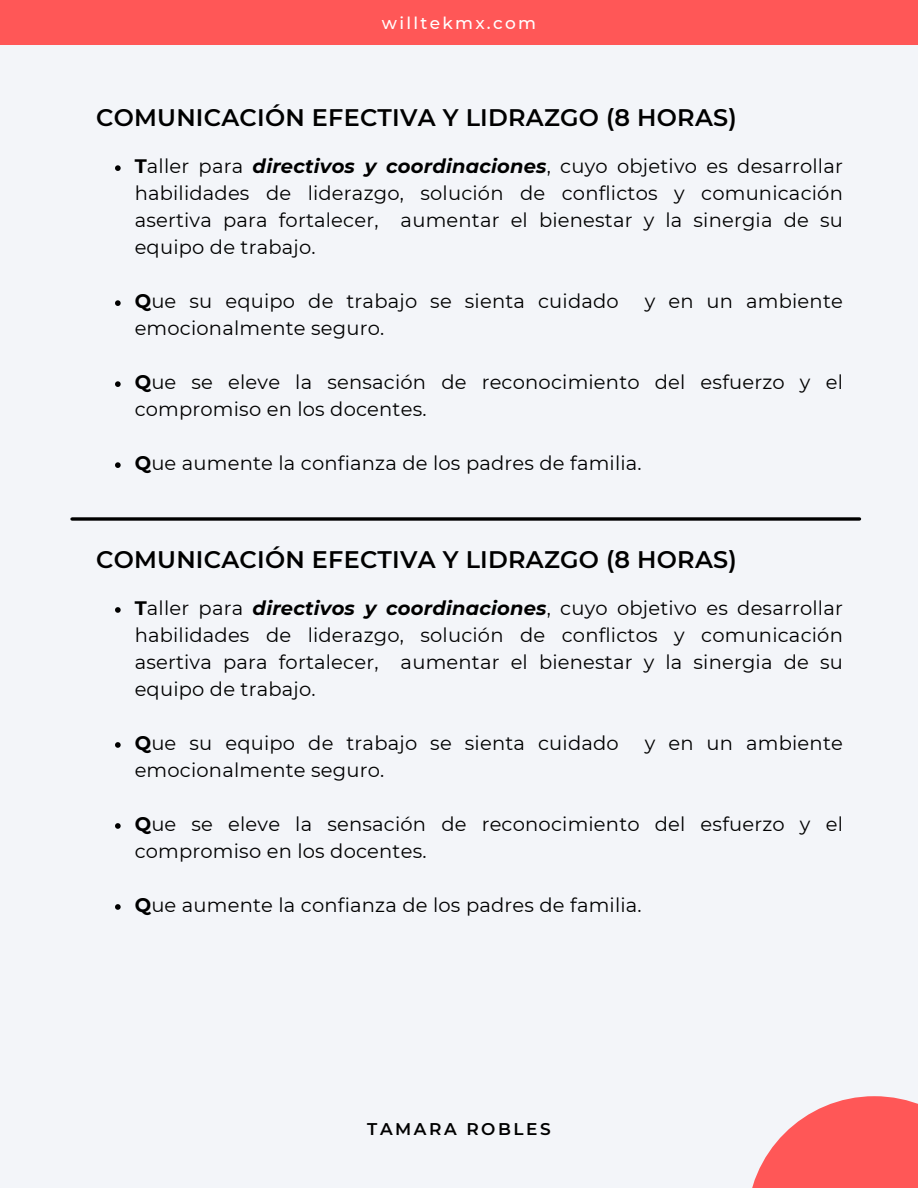
<style>
.page{position:relative;width:918px;height:1188px;background:#f3f5f9}
.page>*{position:absolute;margin:0;border:0;box-sizing:border-box;transform-origin:0 0}
.t1{font:600 24px "Montserrat";letter-spacing:.01em;color:#000}
.t2{font:19.5px/27px "Montserrat";letter-spacing:.01em;color:#000;text-align:justify}
.t3{font:500 16.95px "Montserrat";letter-spacing:.135em;color:#fff}
.t4{font:600 16.95px "Montserrat";letter-spacing:.15em;color:#000}
.s1{font-weight:700}
.s2{font-weight:700;font-style:italic}
</style>
<div class="page">
<svg style="left:752px;top:1096px;width:166px;height:92px;fill:#ff5757"></svg>
<div style="left:0;top:0;width:918px;height:45px;background:#ff5757"></div>
<svg style="left:115px;top:165px;width:6px;height:6px"></svg>
<svg style="left:115px;top:300px;width:6px;height:6px"></svg>
<svg style="left:115px;top:381px;width:6px;height:6px"></svg>
<svg style="left:115px;top:462px;width:6px;height:6px"></svg>
<svg style="left:115px;top:607px;width:6px;height:6px"></svg>
<svg style="left:115px;top:742px;width:6px;height:6px"></svg>
<svg style="left:115px;top:823px;width:6px;height:6px"></svg>
<svg style="left:115px;top:904px;width:6px;height:6px"></svg>
<svg style="left:72px;top:517px;width:788px;height:4px"></svg>
<p class="t3" style="left:382px;top:13px;width:156px">willtekmx.com</p>
<p class="t1" style="left:96px;top:103px;width:642px">COMUNICACIÓN EFECTIVA Y LIDRAZGO (8 HORAS)</p>
<p class="t2" style="left:135px;top:153px;width:710px"><span class="s1">T</span>aller para <span class="s2">directivos y coordinaciones</span>, cuyo objetivo es desarrollar habilidades de liderazgo, solución de conflictos y comunicación asertiva para fortalecer, aumentar el bienestar y la sinergia de su equipo de trabajo.</p>
<p class="t2" style="left:135px;top:288px;width:486px"><span class="s1">Q</span>ue su equipo de trabajo se sienta cuidado</p>
<p class="t2" style="left:645px;top:288px;width:200px">y en un ambiente</p>
<p class="t2" style="left:135px;top:315px;width:251px">emocionalmente seguro.</p>
<p class="t2" style="left:135px;top:369px;width:710px"><span class="s1">Q</span>ue se eleve la sensación de reconocimiento del esfuerzo y el compromiso en los docentes.</p>
<p class="t2" style="left:135px;top:450px;width:509px"><span class="s1">Q</span>ue aumente la confianza de los padres de familia.</p>
<p class="t1" style="left:96px;top:545px;width:642px">COMUNICACIÓN EFECTIVA Y LIDRAZGO (8 HORAS)</p>
<p class="t2" style="left:135px;top:595px;width:710px"><span class="s1">T</span>aller para <span class="s2">directivos y coordinaciones</span>, cuyo objetivo es desarrollar habilidades de liderazgo, solución de conflictos y comunicación asertiva para fortalecer, aumentar el bienestar y la sinergia de su equipo de trabajo.</p>
<p class="t2" style="left:135px;top:730px;width:486px"><span class="s1">Q</span>ue su equipo de trabajo se sienta cuidado</p>
<p class="t2" style="left:645px;top:730px;width:200px">y en un ambiente</p>
<p class="t2" style="left:135px;top:757px;width:251px">emocionalmente seguro.</p>
<p class="t2" style="left:135px;top:811px;width:710px"><span class="s1">Q</span>ue se eleve la sensación de reconocimiento del esfuerzo y el compromiso en los docentes.</p>
<p class="t2" style="left:135px;top:892px;width:509px"><span class="s1">Q</span>ue aumente la confianza de los padres de familia.</p>
<p class="t4" style="left:367px;top:1119px;width:185px">TAMARA ROBLES</p>
</div>
